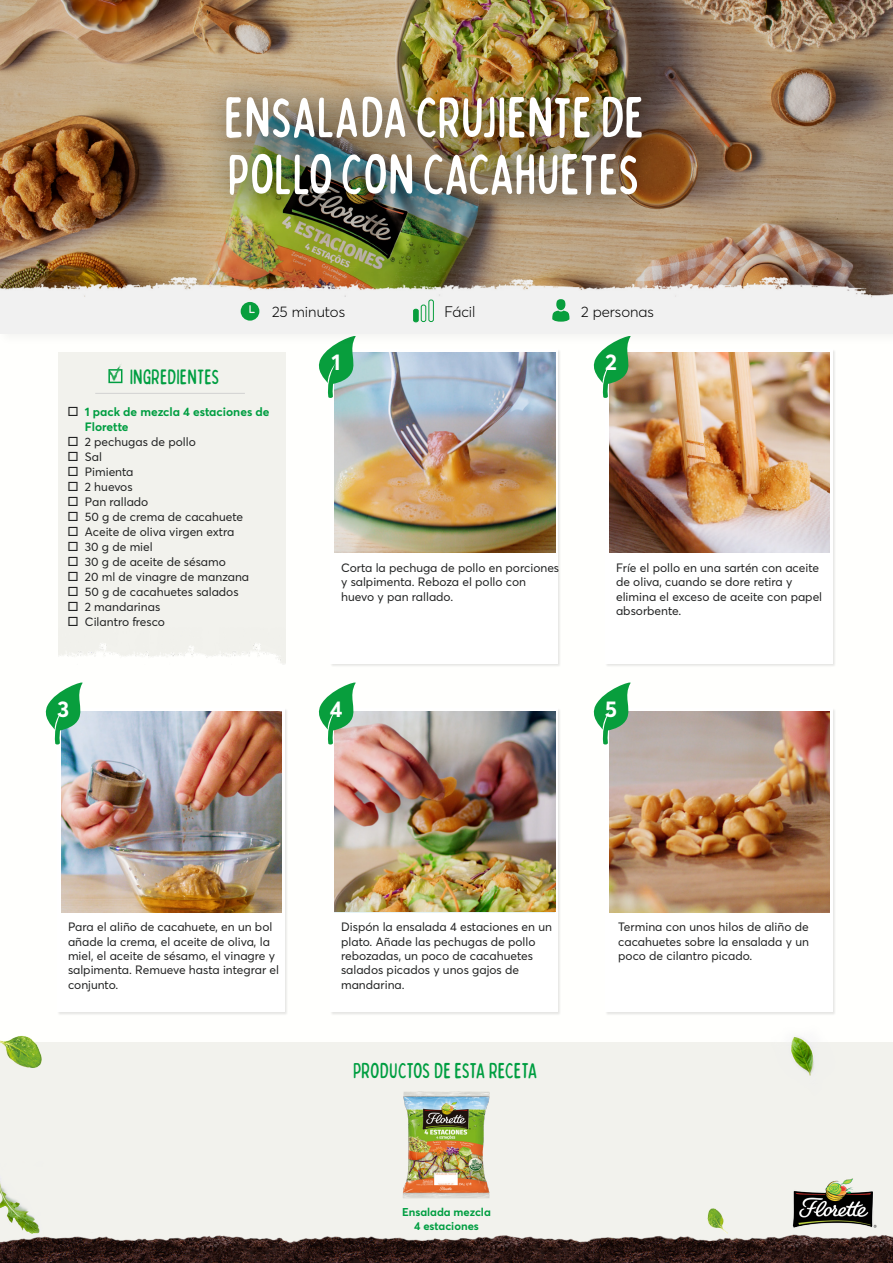
<style>
.page{position:relative;width:893px;height:1263px;background:#fff}
.page>*{position:absolute;margin:0;border:0;box-sizing:border-box;transform-origin:0 0}
.t1{font:condensed 57px/57px "Bobby Jones Soft";color:#fff}
.t2{font:700 22.5px "Averta";color:#fff}
.t3{font:condensed 21.75px "Bobby Jones Soft";letter-spacing:-.015em;color:#009e41}
.t4{font:condensed 21px "Bobby Jones Soft";color:#009e41}
.t5{font:300 15px "Averta";color:#000}
.t6{font:12px/14.4px "Averta";color:#212222}
.t7{font:700 12px/15px "Averta";color:#009e41}
.t8{font:700 11.25px/13.5px "Averta";color:#009e41;text-align:center}
.s1{font-weight:400;font-size:16.5px;color:#212222}
.s2{font-size:16.5px}
</style>
<div class="page">
<img style="left:0;top:352px;width:893px;height:881px">
<img style="left:0;top:1233px;width:893px;height:30px">
<img style="left:780px;top:1176px;width:105px;height:58px">
<img style="left:400px;top:1088px;width:93px;height:112px">
<div style="left:57px;top:708px;width:231px;height:307px;background:#ececea"></div>
<div style="left:58px;top:709px;width:227px;height:303px;background:#fff"></div>
<div style="left:330px;top:708px;width:231px;height:307px;background:#ececea"></div>
<div style="left:331px;top:709px;width:227px;height:303px;background:#fff"></div>
<div style="left:330px;top:349px;width:231px;height:318px;background:#f0f0ee"></div>
<div style="left:331px;top:349px;width:227px;height:315px;background:#fff"></div>
<div style="left:605px;top:708px;width:231px;height:307px;background:#ececea"></div>
<div style="left:606px;top:709px;width:227px;height:303px;background:#fff"></div>
<div style="left:605px;top:349px;width:231px;height:318px;background:#f0f0ee"></div>
<div style="left:606px;top:349px;width:227px;height:315px;background:#fff"></div>
<img style="left:61px;top:712px;width:221px;height:200px">
<img style="left:334px;top:712px;width:221px;height:199px">
<img style="left:334px;top:352px;width:221px;height:201px">
<img style="left:609px;top:712px;width:221px;height:200px">
<img style="left:609px;top:352px;width:221px;height:201px">
<svg style="left:42px;top:680px;width:42px;height:65px"></svg>
<svg style="left:315px;top:680px;width:42px;height:65px"></svg>
<svg style="left:315px;top:347px;width:42px;height:52px"></svg>
<svg style="left:590px;top:680px;width:42px;height:65px"></svg>
<svg style="left:590px;top:347px;width:42px;height:52px"></svg>
<div style="left:58px;top:352px;width:227px;height:312px;background:#f2f2ed"></div>
<hr style="left:95px;top:393px;width:150px;height:1px;background:#d2d2d2">
<div style="left:108px;top:369px;width:14px;height:14px;border:2px solid #009e41"></div>
<svg style="left:109px;top:363px;width:13px;height:18px"></svg>
<img style="left:0;top:0;width:893px;height:263px">
<div style="left:195px;top:68px;width:479px;height:162px;background:#000;opacity:.9"></div>
<div style="left:0;top:263px;width:893px;height:84px;background:#000;opacity:.05"></div>
<img style="left:1px;top:265px;width:892px;height:68px">
<svg style="left:413px;top:299px;width:21px;height:23px"></svg>
<svg style="left:241px;top:302px;width:18px;height:19px"></svg>
<div style="left:556px;top:299px;width:9px;height:11px;background:#089e3d;border-radius:50%"></div>
<svg style="left:552px;top:311px;width:17px;height:11px"></svg>
<h1 class="t1" style="left:224px;top:87px;width:422px">ENSALADA CRUJIENTE DE<br>POLLO CON CACAHUETES</h1>
<p class="t5" style="left:272px;top:301px;width:74px">25 minutos</p>
<p class="t5" style="left:444px;top:301px;width:33px">Fácil</p>
<p class="t5" style="left:581px;top:301px;width:74px">2 personas</p>
<h3 class="t4" style="left:130px;top:360px;width:92px">INGREDIENTES</h3>
<p class="t7" style="left:85px;top:404px;width:186px;text-indent:-17px"><span class="s1">□</span> 1 pack de mezcla 4 estaciones de<br>Florette</p>
<p class="t6" style="left:68px;top:434px;width:130px"><span class="s2">□</span> 2 pechugas de pollo</p>
<p class="t6" style="left:68px;top:449px;width:36px"><span class="s2">□</span> Sal</p>
<p class="t6" style="left:68px;top:464px;width:67px"><span class="s2">□</span> Pimienta</p>
<p class="t6" style="left:68px;top:479px;width:66px"><span class="s2">□</span> 2 huevos</p>
<p class="t6" style="left:68px;top:494px;width:82px"><span class="s2">□</span> Pan rallado</p>
<p class="t6" style="left:68px;top:509px;width:177px"><span class="s2">□</span> 50 g de crema de cacahuete</p>
<p class="t6" style="left:68px;top:524px;width:168px"><span class="s2">□</span> Aceite de oliva virgen extra</p>
<p class="t6" style="left:68px;top:539px;width:86px"><span class="s2">□</span> 30 g de miel</p>
<p class="t6" style="left:68px;top:554px;width:160px"><span class="s2">□</span> 30 g de aceite de sésamo</p>
<p class="t6" style="left:68px;top:569px;width:183px"><span class="s2">□</span> 20 ml de vinagre de manzana</p>
<p class="t6" style="left:68px;top:584px;width:172px"><span class="s2">□</span> 50 g de cacahuetes salados</p>
<p class="t6" style="left:68px;top:599px;width:94px"><span class="s2">□</span> 2 mandarinas</p>
<p class="t6" style="left:68px;top:614px;width:99px"><span class="s2">□</span> Cilantro fresco</p>
<h2 class="t2" style="left:332px;top:346px;width:11px">1</h2>
<h2 class="t2" style="left:605px;top:346px;width:13px">2</h2>
<p class="t6" style="left:341px;top:560px;width:220px">Corta la pechuga de pollo en porciones y salpimenta. Reboza el pollo con huevo y pan rallado.</p>
<p class="t6" style="left:616px;top:560px;width:208px">Fríe el pollo en una sartén con aceite de oliva, cuando se dore retira y elimina el exceso de aceite con papel absorbente.</p>
<h2 class="t2" style="left:57px;top:693px;width:14px">3</h2>
<h2 class="t2" style="left:330px;top:693px;width:14px">4</h2>
<h2 class="t2" style="left:605px;top:693px;width:14px">5</h2>
<p class="t6" style="left:68px;top:919px;width:213px">Para el aliño de cacahuete, en un bol añade la crema, el aceite de oliva, la miel, el aceite de sésamo, el vinagre y salpimenta. Remueve hasta integrar el conjunto.</p>
<p class="t6" style="left:341px;top:919px;width:212px">Dispón la ensalada 4 estaciones en un plato. Añade las pechugas de pollo rebozadas, un poco de cacahuetes salados picados y unos gajos de mandarina.</p>
<h3 class="t3" style="left:353px;top:1053px;width:186px">PRODUCTOS DE ESTA RECETA</h3>
<p class="t8" style="left:402px;top:1205px;width:90px">Ensalada mezcla<br>4 estaciones</p>
<p class="t6" style="left:618px;top:919px;width:192px;text-align:justify">Termina con unos hilos de aliño de cacahuetes sobre la ensalada y un poco de cilantro picado.</p>
</div>
